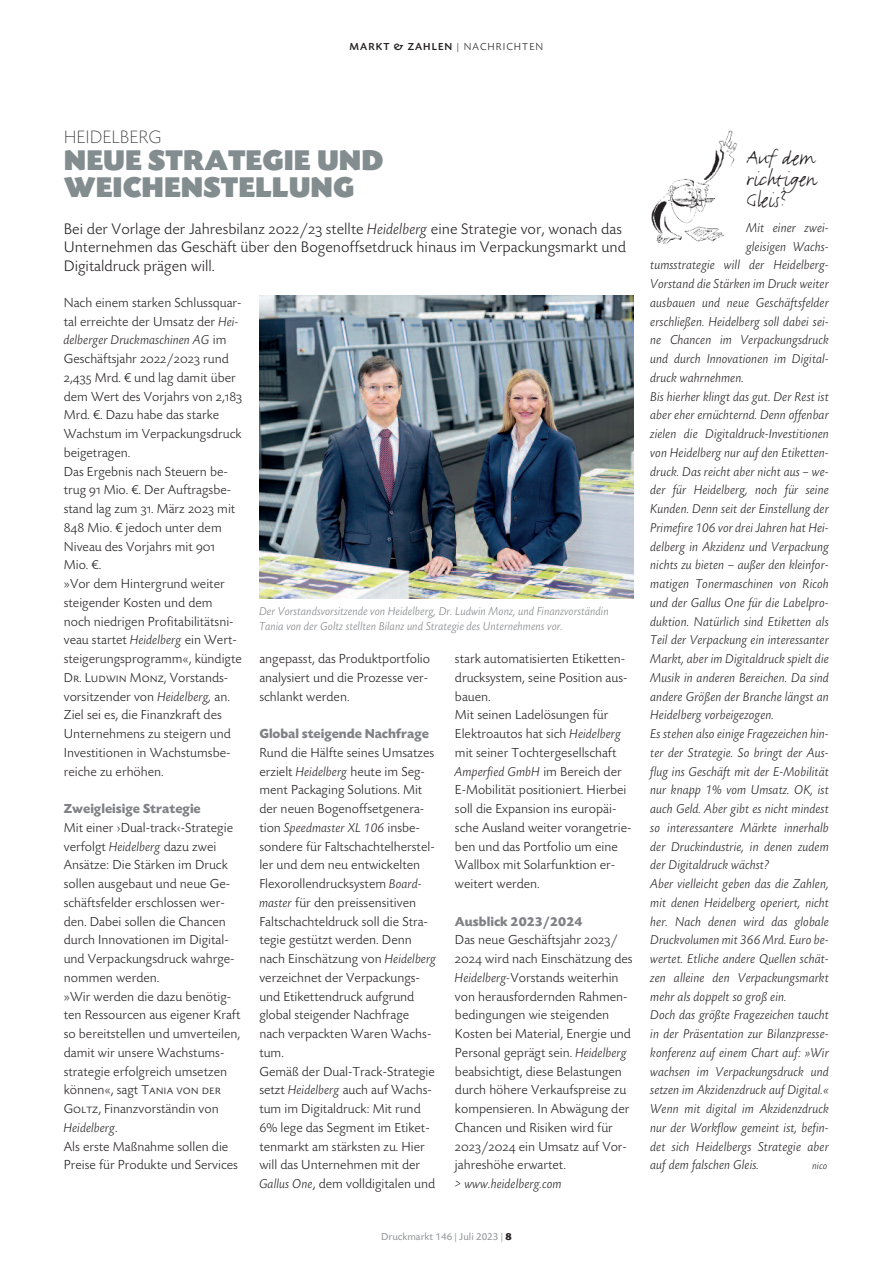
<style>
.page{position:relative;width:893px;height:1263px;background:#fff}
.page>*{position:absolute;margin:0;border:0;box-sizing:border-box;transform-origin:0 0}
.t1{font:30px/27px "Today SB Ultra";color:#838c8e}
.t2{font:24px/21px "FF Justlefthand";color:#231f20;text-align:justify}
.t3{font:300 expanded 18.75px "Today SB";color:#231f20}
.t4{font:300 15.75px/18.8px "Today SB";color:#231f20}
.t5{font:300 13.5px/18.8px "Today SB";color:#231f20}
.t6{font:italic 300 13.5px/18.8px "Today SB";color:#231f20}
.t7{font:700 13.5px "Today SB";color:#808285}
.t8{font:13.5px "Today SB Caps Lig";color:#231f20}
.t9{font:italic 300 12px/15px "Today SB";color:#808285}
.t10{font:10.5px "Today SB";color:#939598}
.t11{font:500 10.5px "Today SB";letter-spacing:.1em;color:#231f20}
.t12{font:italic 300 10.5px "Today SB";color:#231f20}
.s1{font-weight:300}
.s2{font-family:"Today SB Caps Lig";font-weight:400}
.s3{font-style:italic}
.s4{font-family:"Today SB";font-weight:300}
.s5{font-weight:700;color:#808285}
.s6{font-weight:700;color:#231f20}
</style>
<div class="page">
<img style="left:259px;top:296px;width:375px;height:303px">
<img style="left:651px;top:130px;width:86px;height:114px">
<p class="t11" style="left:350px;top:42px;width:195px">MARKT &amp; ZAHLEN <span class="s1">| NACHRICHTEN</span></p>
<h3 class="t3" style="left:64px;top:126px;width:99px">HEIDELBERG</h3>
<h1 class="t1" style="left:64px;top:146px;width:321px">NEUE STRATEGIE UND<br>WEICHENSTELLUNG</h1>
<p class="t4" style="left:64px;top:220px;width:564px">Bei der Vorlage der Jahresbilanz <span class="s2">2022/23</span> stellte <span class="s3">Heidelberg</span> eine Strategie vor, wonach das<br>Unternehmen das Geschäft über den Bogenoffsetdruck hinaus im Verpackungsmarkt und<br>Digitaldruck prägen will.</p>
<p class="t5" style="left:64px;top:294px;width:180px">Nach einem starken Schlussquar&shy;tal erreichte der Umsatz der <span class="s3">Hei&shy;delberger Druckmaschinen AG</span> im<br>Geschäftsjahr <span class="s2">2022/2023</span> rund<br><span class="s2">2,435</span> Mrd. € und lag damit über dem Wert des Vorjahrs von <span class="s2">2,183<br></span>Mrd. €. Dazu habe das starke<br>Wachstum im Verpackungsdruck beigetragen.<br>Das Ergebnis nach Steuern be&shy;trug <span class="s2">91</span> Mio. €. Der Auftragsbe&shy;stand lag zum <span class="s2">31.</span> März <span class="s2">2023</span> mit<br><span class="s2">848</span> Mio. € jedoch unter dem<br>Niveau des Vorjahrs mit <span class="s2">901<br></span>Mio. €.<br>»Vor dem Hintergrund weiter steigender Kosten und dem noch niedrigen Profitabilitätsni&shy;veau startet <span class="s3">Heidelberg</span> ein Wert&shy;steigerungsprogramm«, kündigte</p>
<p class="t8" style="left:64px;top:669px;width:166px">Dr. Ludwin Monz, <span class="s4">Vorstands-</span></p>
<p class="t5" style="left:64px;top:688px;width:169px">vorsitzender von <span class="s3">Heidelberg,</span> an.<br>Ziel sei es, die Finanzkraft des<br>Unternehmens zu steigern und<br>Investitionen in Wachstumsbe&shy;reiche zu erhöhen.</p>
<p class="t7" style="left:64px;top:804px;width:139px">Zweigleisige Strategie</p>
<p class="t5" style="left:64px;top:819px;width:178px">Mit einer ›Dual-track‹-Strategie verfolgt <span class="s3">Heidelberg</span> dazu zwei<br>Ansätze: Die Stärken im Druck sollen ausgebaut und neue Ge&shy;schäftsfelder erschlossen wer&shy;den. Dabei sollen die Chancen durch Innovationen im Digital&shy;und Verpackungsdruck wahrge&shy;nommen werden.<br>»Wir werden die dazu benötig&shy;ten Ressourcen aus eigener Kraft so bereitstellen und umverteilen, damit wir unsere Wachstums&shy;strategie erfolgreich umsetzen können«, sagt <span class="s2">Tania von der<br>Goltz,</span> Finanzvorständin von<br><span class="s3">Heidelberg</span>.<br>Als erste Maßnahme sollen die<br>Preise für Produkte und Services</p>
<p class="t9" style="left:259px;top:604px;width:351px">Der Vorstandsvorsitzende von Heidelberg, Dr. Ludwin Monz, und Finanzvorständin<br>Tania von der Goltz stellten Bilanz und Strategie des Unternehmens vor.</p>
<p class="t5" style="left:259px;top:650px;width:172px">angepasst, das Produktportfolio analysiert und die Prozesse ver&shy;schlankt werden.</p>
<p class="t7" style="left:259px;top:729px;width:171px">Global steigende Nachfrage</p>
<p class="t5" style="left:259px;top:744px;width:178px">Rund die Hälfte seines Umsatzes erzielt <span class="s3">Heidelberg</span> heute im Seg&shy;ment Packaging Solutions. Mit der neuen Bogenoffsetgenera&shy;tion <span class="s3">Speedmaster XL 106</span> insbe&shy;sondere für Faltschachtelherstel&shy;ler und dem neu entwickelten<br>Flexorollendrucksystem <span class="s3">Board&shy;master</span> für den preissensitiven<br>Faltschachteldruck soll die Stra&shy;tegie gestützt werden. Denn nach Einschätzung von <span class="s3">Heidelberg </span>verzeichnet der Verpackungs&shy;und Etikettendruck aufgrund global steigender Nachfrage nach verpackten Waren Wachs&shy;tum.<br>Gemäß der Dual-Track-Strategie setzt <span class="s3">Heidelberg</span> auch auf Wachs&shy;tum im Digitaldruck: Mit rund<br><span class="s2">6%</span> lege das Segment im Etiket&shy;tenmarkt am stärksten zu. Hier will das Unternehmen mit der<br><span class="s3">Gallus One</span>, dem volldigitalen und</p>
<p class="t5" style="left:455px;top:650px;width:178px">stark automatisierten Etiketten&shy;drucksystem, seine Position aus&shy;bauen.<br>Mit seinen Ladelösungen für<br>Elektroautos hat sich <span class="s3">Heidelberg </span>mit seiner Tochtergesellschaft<br><span class="s3">Amperfied GmbH</span> im Bereich der<br>E-Mobilität positioniert. Hierbei soll die Expansion ins europäi&shy;sche Ausland weiter vorangetrie&shy;ben und das Portfolio um eine<br>Wallbox mit Solarfunktion er&shy;weitert werden.</p>
<p class="t5" style="left:455px;top:913px;width:179px"><span class="s5">Ausblick 2023/2024<br></span>Das neue Geschäftsjahr <span class="s2">2023/<br>2024</span> wird nach Einschätzung des<br><span class="s3">Heidelberg-</span>Vorstands weiterhin von herausfordernden Rahmen&shy;bedingungen wie steigenden<br>Kosten bei Material, Energie und<br>Personal geprägt sein. <span class="s3">Heidelberg </span>beabsichtigt, diese Belastungen durch höhere Verkaufspreise zu kompensieren. In Abwägung der<br>Chancen und Risiken wird für<br><span class="s2">2023/2024</span> ein Umsatz auf Vor&shy;jahreshöhe erwartet.</p>
<p class="t6" style="left:455px;top:1174px;width:109px">&gt; www.heidelberg.com</p>
<p class="t10" style="left:381px;top:1233px;width:132px">Druckmarkt 146 | Juli 2023 | <span class="s6">8</span></p>
<h2 class="t2" style="left:746px;top:145px;width:71px">Auf dem richtigen Gleis?</h2>
<p class="t6" style="left:746px;top:218px;width:84px">Mit einer zwei&shy;gleisigen Wachs-</p>
<p class="t6" style="left:651px;top:255px;width:180px">tumsstrategie will der Heidelberg-Vorstand die Stärken im Druck weiter ausbauen und neue Geschäftsfelder erschließen. Heidelberg soll dabei sei&shy;ne Chancen im Verpackungsdruck und durch Innovationen im Digital&shy;druck wahrnehmen.<br>Bis hierher klingt das gut. Der Rest ist aber eher ernüchternd. Denn offenbar zielen die Digitaldruck-Investitionen von Heidelberg nur auf den Etiketten&shy;druck. Das reicht aber nicht aus – we&shy;der für Heidelberg, noch für seine Kunden. Denn seit der Einstellung der Primefire 106 vor drei Jahren hat Hei&shy;delberg in Akzidenz und Verpackung nichts zu bieten – außer den kleinfor&shy;matigen Tonermaschinen von Ricoh und der Gallus One für die Labelpro&shy;duktion. Natürlich sind Etiketten als Teil der Verpackung ein interessanter Markt, aber im Digitaldruck spielt die Musik in anderen Bereichen. Da sind andere Größen der Branche längst an Heidelberg vorbeigezogen.<br>Es stehen also einige Fragezeichen hin&shy;ter der Strategie. So bringt der Aus&shy;flug ins Geschäft mit der E-Mobilität nur knapp 1% vom Umsatz. OK, ist auch Geld. Aber gibt es nicht mindest so interessantere Märkte innerhalb der Druckindustrie, in denen zudem der Digitaldruck wächst?<br>Aber vielleicht geben das die Zahlen, mit denen Heidelberg operiert, nicht her. Nach denen wird das globale Druckvolumen mit 366 Mrd. Euro be&shy;wertet. Etliche andere Quellen schät&shy;zen alleine den Verpackungsmarkt mehr als doppelt so groß ein.<br>Doch das größte Fragezeichen taucht in der Präsentation zur Bilanzpresse&shy;konferenz auf einem Chart auf: »Wir wachsen im Verpackungsdruck und setzen im Akzidenzdruck auf Digital.« Wenn mit digital im Akzidenzdruck nur der Workflow gemeint ist, befin&shy;det sich Heidelbergs Strategie aber auf dem falschen Gleis.</p>
<p class="t12" style="left:813px;top:1160px;width:16px">nico</p>
</div>
